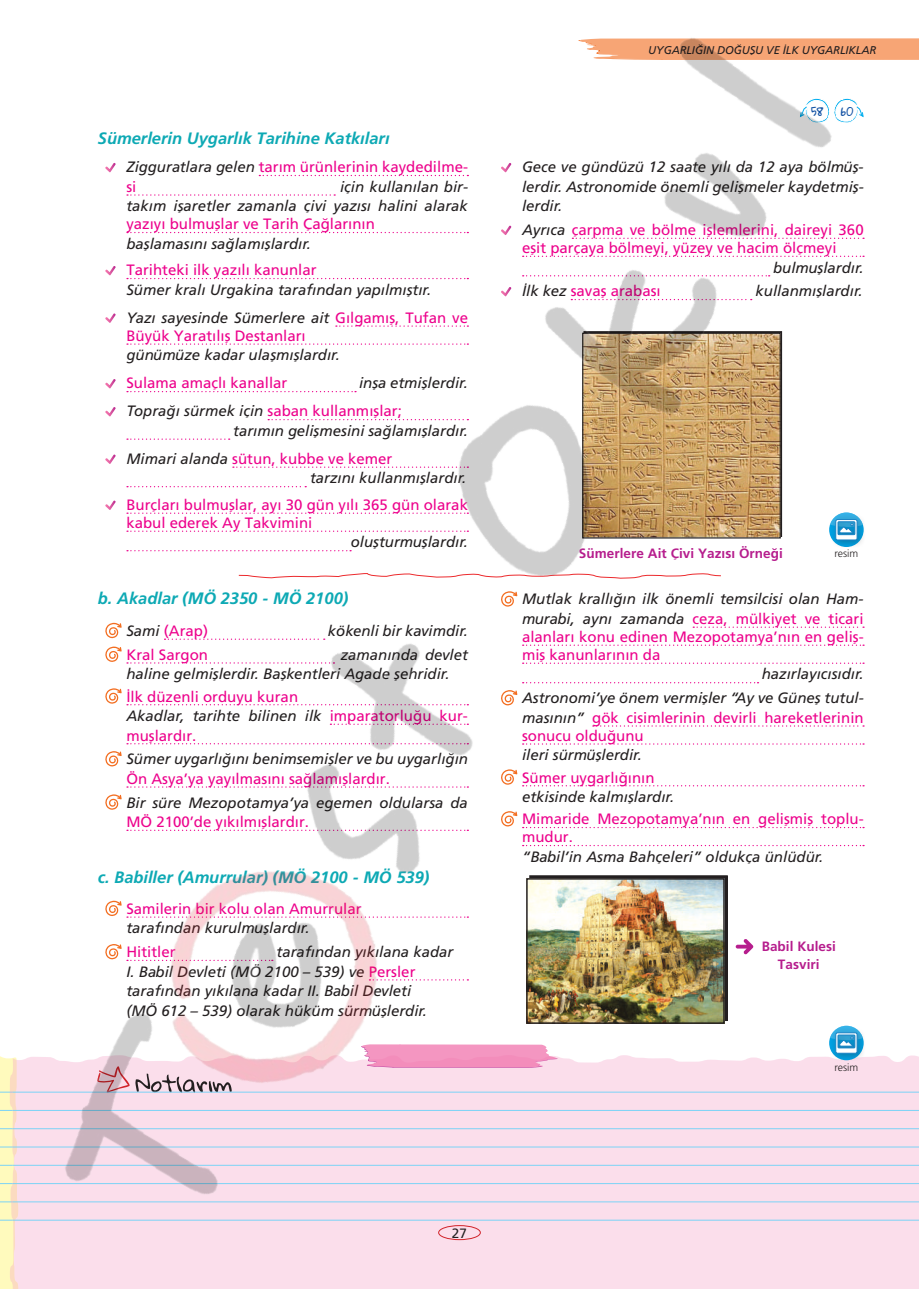
<style>
.page{position:relative;width:919px;height:1289px;background:#fff}
.page>*{position:absolute;margin:0;border:0;box-sizing:border-box;transform-origin:0 0}
.t1{font:16.5px "Frutiger Bold Italic Tr";color:#0da9b4}
.t2{font:15px/19.5px "Frutiger Italic Tr";color:#231f20}
.t3{font:15px/18px "Frutiger Normal Tr";color:#ed028c}
.t4{font:13.5px/18px "Frutiger Bold Tr";letter-spacing:.005em;color:#b61d8d;text-align:center}
.t5{font:13.5px "Frutiger Normal Tr";color:#231f20}
.t6{font:11.25px "Frutiger Italic Tr";letter-spacing:-.01em;color:#231f20}
.t7{font:10.65px "Gloria Hallelujah";color:#1553a4}
.t8{font:10.5px "Frutiger Light Nr Tr";color:#231f20}
.s1{font-family:"Frutiger Italic Tr";color:#231f20}
.s2{font-family:"Frutiger Normal Tr";color:#ed028c}
</style>
<div class="page">
<svg style="left:0;top:1056px;width:10px;height:232px;background:#faf8bf"></svg>
<svg style="left:10px;top:1055px;width:908px;height:233px;background:#f9dfe2"></svg>
<hr style="left:13px;top:1164px;width:905px;height:1px;background:#7cd3f6">
<hr style="left:13px;top:1110px;width:905px;height:1px;background:#7cd3f6">
<hr style="left:13px;top:1183px;width:905px;height:1px;background:#7cd3f6">
<hr style="left:13px;top:1201px;width:905px;height:1px;background:#7cd3f6">
<hr style="left:13px;top:1091px;width:905px;height:1px;background:#7cd3f6">
<hr style="left:13px;top:1219px;width:905px;height:1px;background:#7cd3f6">
<hr style="left:13px;top:1128px;width:905px;height:1px;background:#7cd3f6">
<hr style="left:13px;top:1146px;width:905px;height:1px;background:#7cd3f6">
<svg style="left:898px;top:38px;width:20px;height:22px"></svg>
<img style="left:20px;top:38px;width:878px;height:1250px">
<p class="t1" style="left:98px;top:129px;width:293px">Sümerlerin Uygarlık Tarihine Katkıları</p>
<p class="t3" style="left:126px;top:157px;width:343px;line-height:19.5px"><span class="s1">Zigguratlara gelen</span> tarım ürünlerinin kaydedilme&shy;si</p>
<p class="t2" style="left:126px;top:177px;width:343px;text-align:right">için kullanılan bir-<br>takım işaretler zamanla çivi yazısı halini alarak</p>
<p class="t3" style="left:126px;top:215px;width:250px">yazıyı bulmuşlar ve Tarih Çağlarının</p>
<p class="t2" style="left:126px;top:234px;width:186px">başlamasını sağlamışlardır.</p>
<p class="t3" style="left:126px;top:261px;width:192px">Tarihteki ilk yazılı kanunlar</p>
<p class="t2" style="left:126px;top:275px;width:343px;line-height:28px">Sümer kralı Urgakina tarafından yapılmıştır.<br>Yazı sayesinde Sümerlere ait <span class="s2">Gılgamış, Tufan ve</span></p>
<p class="t3" style="left:126px;top:326px;width:181px">Büyük Yaratılış Destanları</p>
<p class="t2" style="left:126px;top:345px;width:215px">günümüze kadar ulaşmışlardır.</p>
<p class="t3" style="left:126px;top:374px;width:162px">Sulama amaçlı kanallar</p>
<p class="t2" style="left:359px;top:373px;width:110px">inşa etmişlerdir.</p>
<p class="t3" style="left:126px;top:402px;width:277px"><span class="s1">Toprağı sürmek için</span> saban kullanmışlar;</p>
<p class="t2" style="left:233px;top:421px;width:236px">tarımın gelişmesini sağlamışlardır.</p>
<p class="t3" style="left:126px;top:449px;width:267px"><span class="s1">Mimari alanda</span> sütun, kubbe ve kemer</p>
<p class="t2" style="left:310px;top:468px;width:158px">tarzını kullanmışlardır.</p>
<p class="t3" style="left:126px;top:495px;width:343px">Burçları bulmuşlar, ayı 30 gün yılı 365 gün olarak kabul ederek Ay Takvimini</p>
<p class="t2" style="left:351px;top:532px;width:119px">oluşturmuşlardır.</p>
<p class="t1" style="left:98px;top:588px;width:252px">b. Akadlar (MÖ 2350 - MÖ 2100)</p>
<p class="t3" style="left:126px;top:621px;width:83px"><span class="s1">Sami</span> (Arap)</p>
<p class="t2" style="left:328px;top:621px;width:142px">kökenli bir kavimdir.</p>
<p class="t3" style="left:126px;top:645px;width:83px">Kral Sargon</p>
<p class="t2" style="left:126px;top:644px;width:343px;text-indent:214px">zamanında devlet haline gelmişlerdir. Başkentleri Agade şehridir.</p>
<p class="t3" style="left:126px;top:687px;width:173px">İlk düzenli orduyu kuran</p>
<p class="t2" style="left:126px;top:706px;width:343px">Akadlar, tarihte bilinen ilk <span class="s2">imparatorluğu kur-</span></p>
<p class="t3" style="left:126px;top:726px;width:72px">muşlardır.</p>
<p class="t2" style="left:126px;top:749px;width:343px">Sümer uygarlığını benimsemişler ve bu uygarlığın</p>
<p class="t3" style="left:126px;top:769px;width:265px">Ön Asya’ya yayılmasını sağlamışlardır.</p>
<p class="t2" style="left:126px;top:792px;width:343px">Bir süre Mezopotamya’ya egemen oldularsa da</p>
<p class="t3" style="left:126px;top:812px;width:184px">MÖ 2100’de yıkılmışlardır.</p>
<p class="t1" style="left:98px;top:867px;width:333px">c. Babiller (Amurrular) (MÖ 2100 - MÖ 539)</p>
<p class="t3" style="left:126px;top:899px;width:237px">Samilerin bir kolu olan Amurrular</p>
<p class="t2" style="left:126px;top:918px;width:185px">tarafından kurulmuşlardır.</p>
<p class="t3" style="left:126px;top:942px;width:51px">Hititler</p>
<p class="t2" style="left:126px;top:942px;width:328px;text-indent:150px">tarafından yıkılana kadar I. Babil Devleti (MÖ 2100 – 539) ve <span class="s2">Persler </span>tarafından yıkılana kadar II. Babil Devleti<br>(MÖ 612 – 539) olarak hüküm sürmüşlerdir.</p>
<p class="t6" style="left:648px;top:43px;width:229px">UYGARLIĞIN DOĞUŞU VE İLK UYGARLIKLAR</p>
<p class="t7" style="left:811px;top:106px;width:14px">58</p>
<p class="t7" style="left:840px;top:106px;width:14px">60</p>
<p class="t2" style="left:522px;top:157px;width:343px;text-align:justify">Gece ve gündüzü 12 saate yılı da 12 aya bölmüş&shy;lerdir. Astronomide önemli gelişmeler kaydetmiş&shy;lerdir.</p>
<p class="t3" style="left:522px;top:221px;width:343px"><span class="s1">Ayrıca</span> çarpma ve bölme işlemlerini, daireyi 360 eşit parçaya bölmeyi, yüzey ve hacim ölçmeyi</p>
<p class="t2" style="left:773px;top:257px;width:92px">bulmuşlardır.</p>
<p class="t3" style="left:522px;top:282px;width:140px"><span class="s1">İlk kez</span> savaş arabası</p>
<p class="t2" style="left:755px;top:281px;width:108px">kullanmışlardır.</p>
<p class="t4" style="left:579px;top:544px;width:205px">Sümerlere Ait Çivi Yazısı Örneği</p>
<p class="t8" style="left:834px;top:547px;width:25px">resim</p>
<p class="t2" style="left:522px;top:589px;width:343px">Mutlak krallığın ilk önemli temsilcisi olan Ham-</p>
<p class="t3" style="left:522px;top:609px;width:343px;text-align:justify"><span class="s1">murabi, aynı zamanda</span> ceza, mülkiyet ve ticari alanları konu edinen Mezopotamya’nın en geliş&shy;miş kanunlarının da</p>
<p class="t2" style="left:522px;top:662px;width:343px;line-height:23.7px;text-align:right">hazırlayıcısıdır.<br>Astronomi’ye önem vermişler “Ay ve Güneş tutul-</p>
<p class="t3" style="left:522px;top:708px;width:343px"><span class="s1">masının”</span> gök cisimlerinin devirli hareketlerinin sonucu olduğunu</p>
<p class="t2" style="left:522px;top:745px;width:121px">ileri sürmüşlerdir.</p>
<p class="t3" style="left:522px;top:768px;width:134px">Sümer uygarlığının</p>
<p class="t2" style="left:522px;top:787px;width:154px">etkisinde kalmışlardır.</p>
<p class="t3" style="left:522px;top:810px;width:343px">Mimaride Mezopotamya’nın en gelişmiş toplu&shy;mudur.</p>
<p class="t2" style="left:522px;top:846px;width:303px">“Babil’in Asma Bahçeleri” oldukça ünlüdür.</p>
<p class="t4" style="left:761px;top:937px;width:76px">Babil Kulesi<br>Tasviri</p>
<p class="t8" style="left:834px;top:1060px;width:25px">resim</p>
<p class="t5" style="left:452px;top:1224px;width:17px">27</p>
</div>
